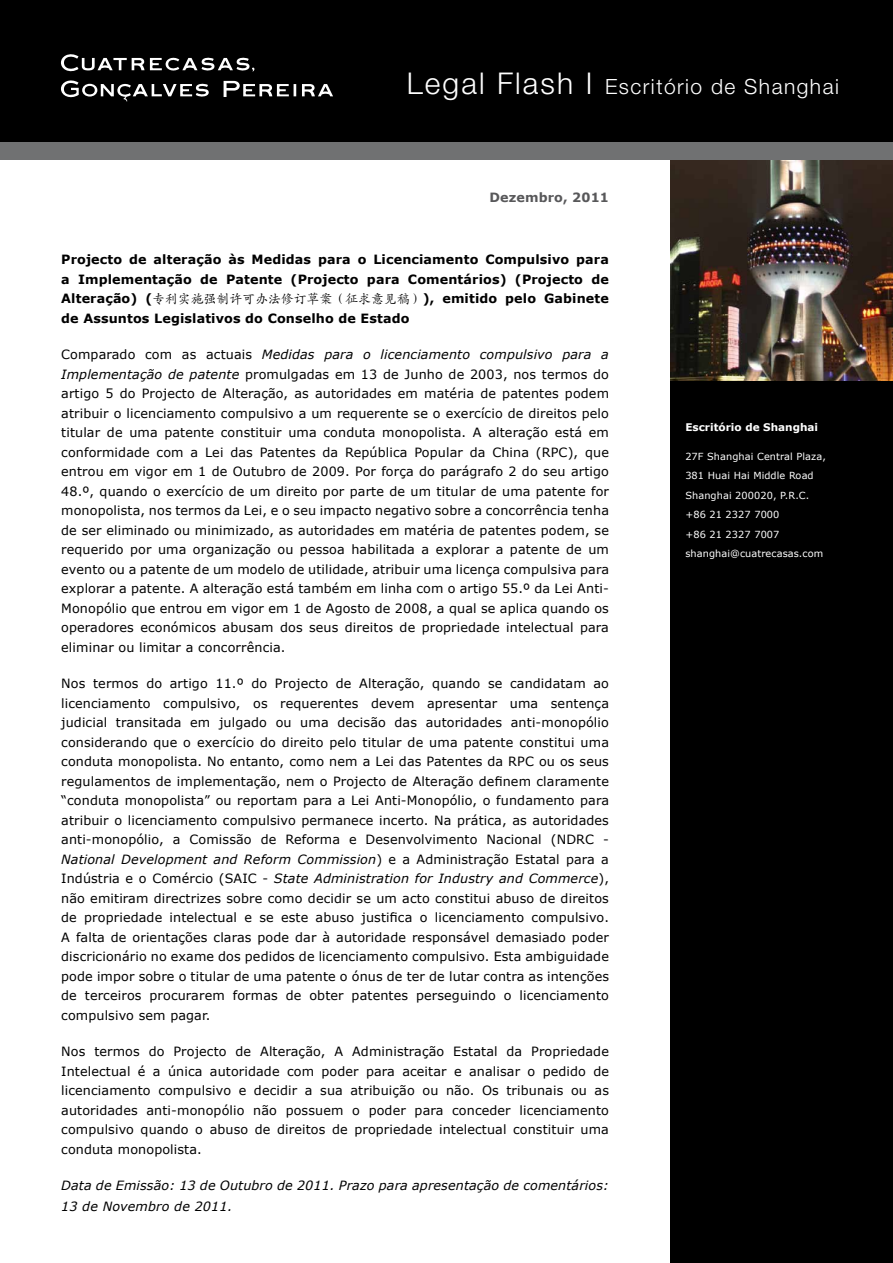
<style>
.page{position:relative;width:893px;height:1263px;background:#fff}
.page>*{position:absolute;margin:0;border:0;box-sizing:border-box;transform-origin:0 0}
.t1{font:300 21px "Helvetica Neue LT Std";letter-spacing:.07em;color:#fff}
.t2{font:12.75px/19.5px "Verdana";letter-spacing:.01em;color:#000;text-align:justify}
.t3{font:700 12.75px/19.5px "Verdana";letter-spacing:.01em;color:#000;text-align:justify}
.t4{font:italic 12.75px/21px "Verdana";letter-spacing:.01em;color:#000}
.t5{font:700 12.75px "Verdana";letter-spacing:.01em;color:#58585a}
.t6{font:700 10.5px "Verdana";color:#fff}
.t7{font:9.75px/19.5px "Verdana";letter-spacing:.01em;color:#fff}
.s1{font-size:30px}
.s2{font-family:"SIL Kai Reg Jian";font-weight:400}
.s3{font-style:italic}
</style>
<div class="page">
<div style="left:670px;top:160px;width:223px;height:1103px;background:#000"></div>
<div style="left:0;top:0;width:893px;height:150px;background:#000"></div>
<div style="left:0;top:142px;width:893px;height:18px;background:#707172"></div>
<svg style="left:61px;top:54px;width:272px;height:48px"></svg>
<img style="left:670px;top:160px;width:223px;height:220px">
<h1 class="t1" style="left:407px;top:74px;width:434px"><span class="s1">Legal Flash I</span> Escritório de Shanghai</h1>
<p class="t5" style="left:489px;top:189px;width:121px">Dezembro, 2011</p>
<p class="t3" style="left:61px;top:250px;width:549px">Projecto de alteração às Medidas para o Licenciamento Compulsivo para a Implementação de Patente (Projecto para Comentários) (Projecto de Alteração) (<span class="s2">专利实施强制许可办法修订草案（征求意见稿）</span>), emitido pelo Gabinete de Assuntos Legislativos do Conselho de Estado</p>
<p class="t2" style="left:61px;top:345px;width:549px">Comparado com as actuais <span class="s3">Medidas para o licenciamento compulsivo para a Implementação de patente</span> promulgadas em 13 de Junho de 2003, nos termos do artigo 5 do Projecto de Alteração, as autoridades em matéria de patentes podem atribuir o licenciamento compulsivo a um requerente se o exercício de direitos pelo titular de uma patente constituir uma conduta monopolista. A alteração está em conformidade com a Lei das Patentes da República Popular da China (RPC), que entrou em vigor em 1 de Outubro de 2009. Por força do parágrafo 2 do seu artigo 48.º, quando o exercício de um direito por parte de um titular de uma patente for monopolista, nos termos da Lei, e o seu impacto negativo sobre a concorrência tenha de ser eliminado ou minimizado, as autoridades em matéria de patentes podem, se requerido por uma organização ou pessoa habilitada a explorar a patente de um evento ou a patente de um modelo de utilidade, atribuir uma licença compulsiva para explorar a patente. A alteração está também em linha com o artigo 55.º da Lei Anti-Monopólio que entrou em vigor em 1 de Agosto de 2008, a qual se aplica quando os operadores económicos abusam dos seus direitos de propriedade intelectual para eliminar ou limitar a concorrência.</p>
<p class="t2" style="left:61px;top:674px;width:549px">Nos termos do artigo 11.º do Projecto de Alteração, quando se candidatam ao licenciamento compulsivo, os requerentes devem apresentar uma sentença judicial transitada em julgado ou uma decisão das autoridades anti-monopólio considerando que o exercício do direito pelo titular de uma patente constitui uma conduta monopolista. No entanto, como nem a Lei das Patentes da RPC ou os seus regulamentos de implementação, nem o Projecto de Alteração definem claramente “conduta monopolista” ou reportam para a Lei Anti-Monopólio, o fundamento para atribuir o licenciamento compulsivo permanece incerto. Na prática, as autoridades anti-monopólio, a Comissão de Reforma e Desenvolvimento Nacional (NDRC - <span class="s3">National Development and Reform Commission</span>) e a Administração Estatal para a Indústria e o Comércio (SAIC - <span class="s3">State Administration for Industry and Commerce</span>), não emitiram directrizes sobre como decidir se um acto constitui abuso de direitos de propriedade intelectual e se este abuso justifica o licenciamento compulsivo.<br>A falta de orientações claras pode dar à autoridade responsável demasiado poder discricionário no exame dos pedidos de licenciamento compulsivo. Esta ambiguidade pode impor sobre o titular de uma patente o ónus de ter de lutar contra as intenções de terceiros procurarem formas de obter patentes perseguindo o licenciamento compulsivo sem pagar.</p>
<p class="t2" style="left:61px;top:1042px;width:549px">Nos termos do Projecto de Alteração, A Administração Estatal da Propriedade Intelectual é a única autoridade com poder para aceitar e analisar o pedido de licenciamento compulsivo e decidir a sua atribuição ou não. Os tribunais ou as autoridades anti-monopólio não possuem o poder para conceder licenciamento compulsivo quando o abuso de direitos de propriedade intelectual constituir uma conduta monopolista.</p>
<p class="t4" style="left:61px;top:1175px;width:549px">Data de Emissão: 13 de Outubro de 2011. Prazo para apresentação de comentários:<br>13 de Novembro de 2011.</p>
<p class="t6" style="left:685px;top:421px;width:134px">Escritório de Shanghai</p>
<p class="t7" style="left:685px;top:446px;width:142px">27F Shanghai Central Plaza,<br>381 Huai Hai Middle Road<br>Shanghai 200020, P.R.C. +86 21 2327 7000<br>+86 21 2327 7007 shanghai@cuatrecasas.com</p>
</div>
